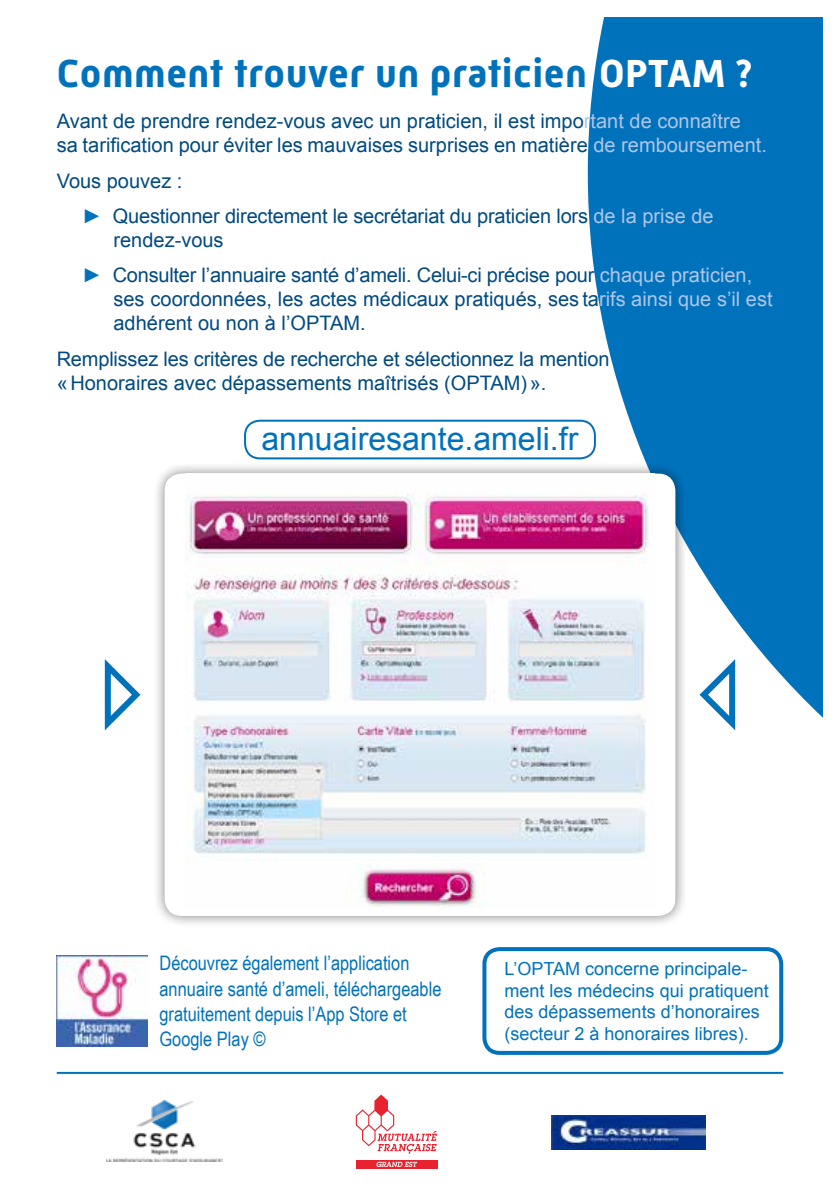
<style>
.page{position:relative;width:840px;height:1191px;background:#fff}
.page>*{position:absolute;margin:0;border:0;box-sizing:border-box;transform-origin:0 0}
.t1{font:700 40px "Mic 32 New";color:#0072bc}
.t2{font:700 40px "Mic 32 New";color:#fff}
.t3{font:32px "Arial";color:#0072bc}
.t4{font:20px/24px "Arial";color:#004a80}
.t5{font:20px/25.4px "Arial Narrow";color:#0072bc}
.t6{font:18px/21.6px "Arial";color:#0072bc}
.s1{color:#fff}
.s2{color:#aec5e7}
.s3{color:#0072bc}
</style>
<div class="page">
<svg style="left:587px;top:17px;width:235px;height:700px;background:#1a80c2"></svg>
<div style="left:152px;top:461px;width:535px;height:467px;background:#000;opacity:.5"></div>
<div style="left:164px;top:473px;width:511px;height:443px;background:#fff;border-radius:17px"></div>
<img style="left:185px;top:494px;width:463px;height:413px">
<svg style="left:104px;top:659px;width:37px;height:72px"></svg>
<svg style="left:695px;top:658px;width:45px;height:73px"></svg>
<div style="left:482px;top:947px;width:300px;height:107px;border:4px solid #0072bc;border-radius:15px"></div>
<img style="left:57px;top:955px;width:90px;height:91px">
<img style="left:107px;top:1100px;width:115px;height:61px">
<img style="left:551px;top:1115px;width:154px;height:34px">
<hr style="left:57px;top:1071px;width:725px;height:2px;background:#0072bc">
<div style="left:245px;top:421px;width:349px;height:37px;background:#fff;border-radius:15px"></div>
<div style="left:244px;top:420px;width:351px;height:39px;border:2px solid #0072bc;border-radius:15px"></div>
<svg style="left:355px;top:1094px;width:82px;height:59px"></svg>
<div style="left:355px;top:1160px;width:82px;height:8px;background:#e9222f"></div>
<svg style="left:376px;top:1161px;width:41px;height:6px"></svg>
<h1 class="t1" style="left:57px;top:50px;width:568px">Comment trouver un praticien <span class="s1">OPTAM</span></h1>
<h1 class="t2" style="left:734px;top:50px;width:20px">?</h1>
<p class="t4" style="left:57px;top:109px;width:711px">Avant de prendre rendez-vous avec un praticien, il est impo<span class="s2">rtant de connaître </span>sa tarification pour éviter les mauvaises surprises en matière <span class="s2">de remboursement.</span></p>
<p class="t4" style="left:82px;top:163px;width:632px;line-height:35.4px;text-indent:-26px">Vous pouvez :<br><span class="s3">►</span> Questionner directement le secrétariat du praticien lors <span class="s2">de la prise de</span></p>
<p class="t4" style="left:82px;top:222px;width:671px;line-height:35.4px;text-indent:31px">rendez-vous<br><span class="s3">►</span> Consulter l’annuaire santé d’ameli. Celui-ci précise pour <span class="s2">chaque praticien,</span></p>
<p class="t4" style="left:113px;top:287px;width:660px">ses coordonnées, les actes médicaux pratiqués, ses ta<span class="s2">rifs ainsi que s’il est </span>adhérent ou non à l’OPTAM.</p>
<p class="t4" style="left:57px;top:347px;width:554px">Remplissez les critères de recherche et sélectionnez la mention «Honoraires avec dépassements maîtrisés (OPTAM)».</p>
<h2 class="t3" style="left:261px;top:417px;width:318px">annuairesante.ameli.fr</h2>
<p class="t5" style="left:159px;top:949px;width:283px">Découvrez également l’application annuaire santé d’ameli, téléchargeable gratuitement depuis l’App Store et<br>Google Play ©</p>
<p class="t6" style="left:504px;top:958px;width:266px">L’OPTAM concerne principale&shy;ment les médecins qui pratiquent des dépassements d’honoraires (secteur 2 à honoraires libres).</p>
</div>
